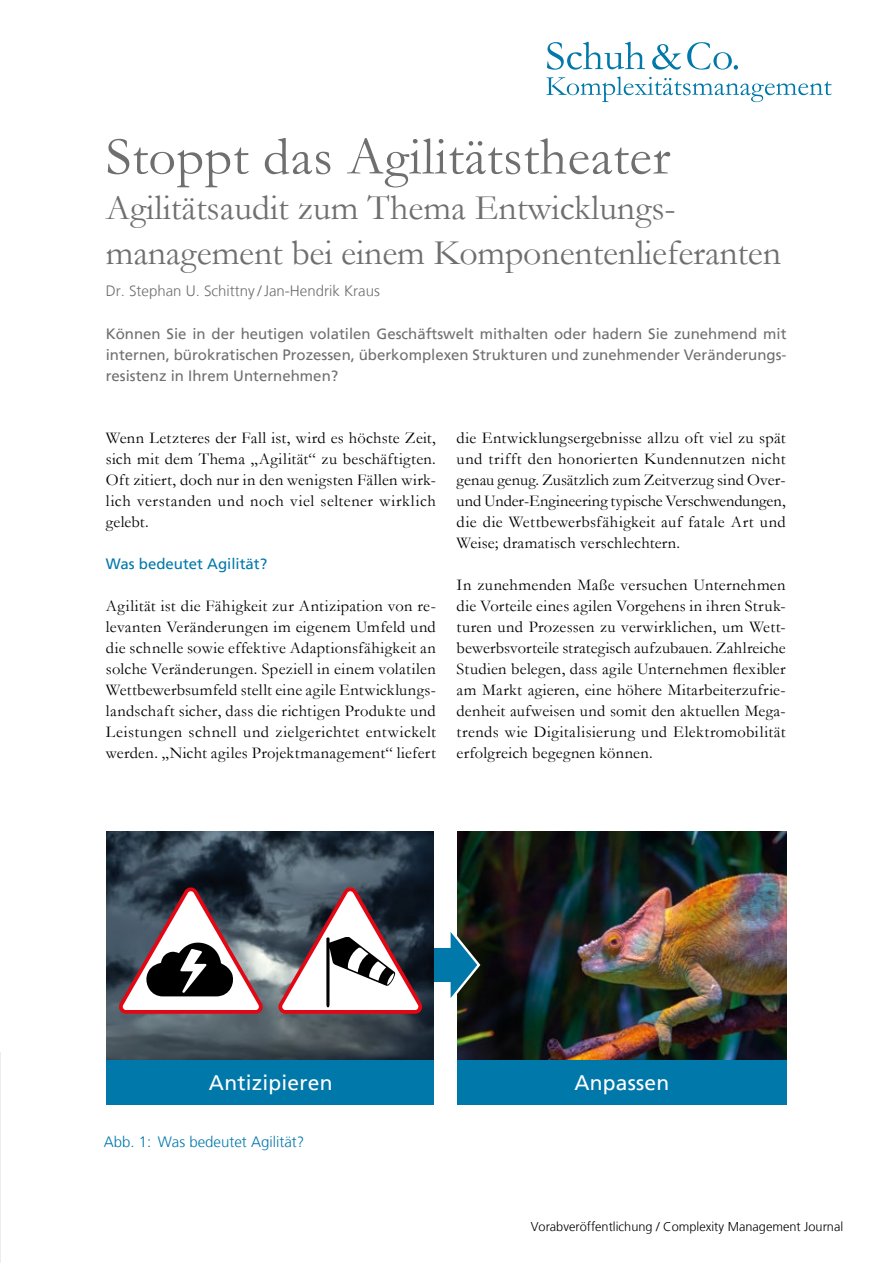
<style>
.page{position:relative;width:893px;height:1263px;background:#fff}
.page>*{position:absolute;margin:0;border:0;box-sizing:border-box;transform-origin:0 0}
.t1{font:54px "Garamond";letter-spacing:.01em;color:#706f6f}
.t2{font:36px/45px "Garamond";letter-spacing:-.005em;color:#706f6f}
.t3{font:21px "Frutiger LT";letter-spacing:.01em;color:#fff}
.t4{font:16.5px/21px "Garamond";letter-spacing:.02em;color:#000;text-align:justify}
.t5{font:15px/21px "Frutiger LT";color:#706f6f;text-align:justify}
.t6{font:300 15px "Frutiger LT";color:#706f6f}
.t7{font:300 15px "Frutiger LT";color:#0078aa}
.t8{font:15px "Frutiger LT";color:#0078aa}
.t9{font:300 12.75px "Frutiger LT";color:#000}
</style>
<div class="page">
<svg style="left:547px;top:42px;width:191px;height:28px"></svg>
<svg style="left:546px;top:77px;width:286px;height:25px"></svg>
<img style="left:457px;top:831px;width:330px;height:229px">
<div style="left:457px;top:1060px;width:329px;height:44px;background:#0078aa"></div>
<img style="left:106px;top:831px;width:328px;height:229px">
<div style="left:106px;top:1060px;width:328px;height:44px;background:#0078aa"></div>
<svg style="left:114px;top:883px;width:149px;height:133px"></svg>
<svg style="left:274px;top:883px;width:208px;height:133px"></svg>
<hr style="left:0;top:1052px;width:1px;height:211px;background:#ededed">
<h1 class="t1" style="left:106px;top:120px;width:566px">Stoppt das Agilitätstheater</h1>
<h2 class="t2" style="left:106px;top:184px;width:677px">Agilitätsaudit zum Thema Entwicklungs&shy;management bei einem Komponentenlieferanten</h2>
<p class="t6" style="left:106px;top:283px;width:276px">Dr. Stephan U. Schittny / Jan-Hendrik Kraus</p>
<p class="t5" style="left:106px;top:323px;width:682px">Können Sie in der heutigen volatilen Geschäftswelt mithalten oder hadern Sie zunehmend mit internen, bürokratischen Prozessen, überkomplexen Strukturen und zunehmender Veränderungs&shy;resistenz in Ihrem Unternehmen?</p>
<p class="t4" style="left:106px;top:427px;width:332px">Wenn Letzteres der Fall ist, wird es höchste Zeit, sich mit dem Thema „Agilität“ zu beschäftigten.<br>Oft zitiert, doch nur in den wenigsten Fällen wirk&shy;lich verstanden und noch viel seltener wirklich gelebt.</p>
<p class="t8" style="left:106px;top:555px;width:163px">Was bedeutet Agilität?</p>
<p class="t4" style="left:106px;top:595px;width:332px">Agilität ist die Fähigkeit zur Antizipation von re&shy;levanten Veränderungen im eigenem Umfeld und die schnelle sowie effektive Adaptionsfähigkeit an solche Veränderungen. Speziell in einem volatilen Wettbewerbsumfeld stellt eine agile Entwicklungs&shy;landschaft sicher, dass die richtigen Produkte und Leistungen schnell und zielgerichtet entwickelt werden. „Nicht agiles Projektmanagement“ liefert</p>
<p class="t4" style="left:457px;top:427px;width:331px">die Entwicklungsergebnisse allzu oft viel zu spät und trifft den honorierten Kundennutzen nicht genau genug. Zusätzlich zum Zeitverzug sind Over&shy;und Under-Engineering typische Verschwendungen, die die Wettbewerbsfähigkeit auf fatale Art und Weise; dramatisch verschlechtern.</p>
<p class="t4" style="left:457px;top:574px;width:331px">In zunehmenden Maße versuchen Unternehmen die Vorteile eines agilen Vorgehens in ihren Struk&shy;turen und Prozessen zu verwirklichen, um Wett&shy;bewerbsvorteile strategisch aufzubauen. Zahlreiche Studien belegen, dass agile Unternehmen flexibler am Markt agieren, eine höhere Mitarbeiterzufrie&shy;denheit aufweisen und somit den aktuellen Mega&shy;trends wie Digitalisierung und Elektromobilität erfolgreich begegnen können.</p>
<p class="t3" style="left:209px;top:1070px;width:125px">Antizipieren</p>
<p class="t7" style="left:104px;top:1133px;width:202px">Abb. 1: Was bedeutet Agilität?</p>
<p class="t3" style="left:574px;top:1070px;width:96px">Anpassen</p>
<p class="t9" style="left:531px;top:1219px;width:314px">Vorabveröffentlichung / Complexity Management Journal</p>
</div>
